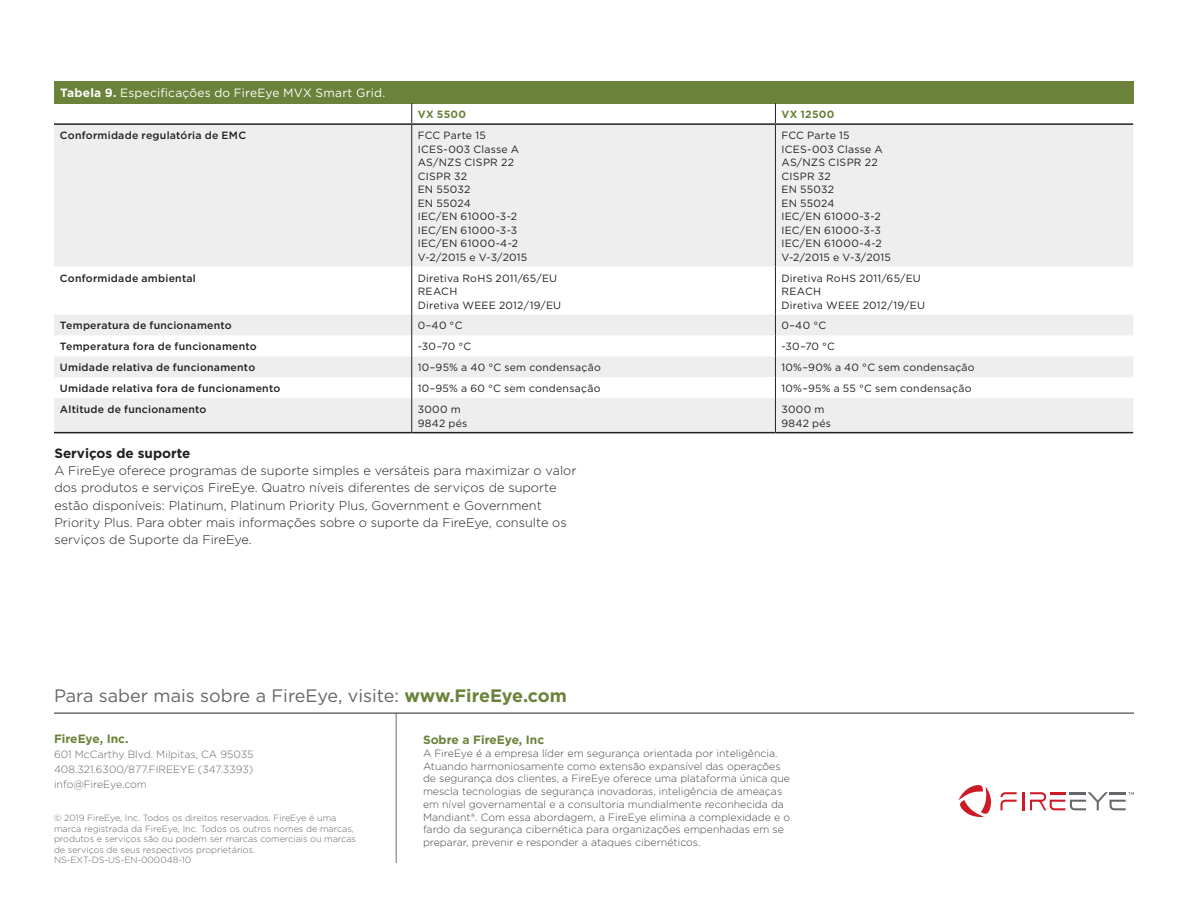
<style>
.page{position:relative;width:1188px;height:918px;background:#fff}
.page>*{position:absolute;margin:0;border:0;box-sizing:border-box;transform-origin:0 0}
.t1{font:18px "Gotham";color:#656565}
.Subhead_L1_9_12{font:700 13.5px "Gotham";color:#231f20}
.Body_text8_5_11_5{font:300 12.75px/17.2px "Gotham";color:#231f20}
.Table_Head_1{font:12px "Gotham";letter-spacing:.02em;color:#fff}
.Body_Text_9_12{font:700 12px "Gotham";color:#6a823a}
.t2{font:700 12px "Gotham";color:#6b823a}
.Table_Text_Body{font:10.5px "Gotham";letter-spacing:.025em;color:#231f20}
.Body_Text_9_12-2{font:300 10.5px/12.8px "Gotham";color:#44474d}
.Table_Text_Body_Medi{font:500 10.5px "Gotham";letter-spacing:.025em;color:#231f20}
.t3{font:300 10.5px/15px "Gotham";color:#656565;text-align:justify}
.Table_Head_2{font:700 10.5px "Gotham";letter-spacing:.025em;color:#6b823a}
.t4{font:300 9px/10.5px "Gotham";color:#656565}
.s1{font-weight:700}
.s2{font-weight:700;color:#6b823a}
</style>
<div class="page">
<hr style="left:396px;top:713px;width:1px;height:150px;background:#231f20">
<hr style="left:54px;top:713px;width:1080px;height:1px;background:#231f20">
<div style="left:54px;top:81px;width:1079px;height:22px;background:#6b823a"></div>
<svg style="left:54px;top:125px;width:1079px;height:307px;fill:#eeeeef"></svg>
<svg style="left:411px;top:103px;width:1px;height:20px"></svg>
<svg style="left:775px;top:103px;width:1px;height:20px"></svg>
<hr style="left:411px;top:125px;width:1px;height:142px;background:#231f20">
<hr style="left:775px;top:125px;width:1px;height:142px;background:#231f20">
<hr style="left:411px;top:267px;width:1px;height:47px;background:#231f20">
<hr style="left:775px;top:267px;width:1px;height:47px;background:#231f20">
<svg style="left:411px;top:314px;width:1px;height:84px"></svg>
<svg style="left:775px;top:314px;width:1px;height:84px"></svg>
<hr style="left:411px;top:398px;width:1px;height:34px;background:#231f20">
<hr style="left:775px;top:398px;width:1px;height:34px;background:#231f20">
<hr style="left:54px;top:432px;width:358px;height:1px;background:#231f20">
<hr style="left:412px;top:432px;width:363px;height:1px;background:#231f20">
<hr style="left:775px;top:432px;width:358px;height:1px;background:#231f20">
<hr style="left:54px;top:123px;width:358px;height:2px;background:#231f20">
<hr style="left:412px;top:123px;width:363px;height:2px;background:#231f20">
<hr style="left:775px;top:123px;width:358px;height:2px;background:#231f20">
<svg style="left:1000px;top:792px;width:24px;height:18px"></svg>
<svg style="left:958px;top:785px;width:33px;height:32px"></svg>
<svg style="left:1030px;top:792px;width:104px;height:18px"></svg>
<p class="Table_Head_1" style="left:60px;top:85px;width:327px"><span class="s1">Tabela 9.</span> Especificações do FireEye MVX Smart Grid.</p>
<p class="Table_Head_2" style="left:418px;top:107px;width:50px">VX 5500</p>
<p class="Table_Head_2" style="left:781px;top:107px;width:55px">VX 12500</p>
<p class="Table_Text_Body_Medi" style="left:60px;top:128px;width:188px">Conformidade regulatória de EMC</p>
<p class="Table_Text_Body" style="left:418px;top:129px;width:70px">FCC Parte 15</p>
<p class="Table_Text_Body" style="left:418px;top:142px;width:103px">ICES-003 Classe A</p>
<p class="Table_Text_Body" style="left:418px;top:156px;width:98px">AS/NZS CISPR 22</p>
<p class="Table_Text_Body" style="left:418px;top:169px;width:51px">CISPR 32</p>
<p class="Table_Text_Body" style="left:418px;top:183px;width:54px">EN 55032</p>
<p class="Table_Text_Body" style="left:418px;top:196px;width:55px">EN 55024</p>
<p class="Table_Text_Body" style="left:418px;top:210px;width:101px">IEC/EN 61000-3-2</p>
<p class="Table_Text_Body" style="left:418px;top:223px;width:101px">IEC/EN 61000-3-3</p>
<p class="Table_Text_Body" style="left:418px;top:237px;width:102px">IEC/EN 61000-4-2</p>
<p class="Table_Text_Body" style="left:418px;top:250px;width:111px">V-2/2015 e V-3/2015</p>
<p class="Table_Text_Body_Medi" style="left:60px;top:271px;width:138px">Conformidade ambiental</p>
<p class="Table_Text_Body" style="left:418px;top:271px;width:141px">Diretiva RoHS 2011/65/EU</p>
<p class="Table_Text_Body" style="left:418px;top:285px;width:41px">REACH</p>
<p class="Table_Text_Body" style="left:418px;top:298px;width:145px">Diretiva WEEE 2012/19/EU</p>
<p class="Table_Text_Body" style="left:781px;top:129px;width:70px">FCC Parte 15</p>
<p class="Table_Text_Body" style="left:781px;top:142px;width:103px">ICES-003 Classe A</p>
<p class="Table_Text_Body" style="left:781px;top:156px;width:98px">AS/NZS CISPR 22</p>
<p class="Table_Text_Body" style="left:781px;top:169px;width:51px">CISPR 32</p>
<p class="Table_Text_Body" style="left:781px;top:183px;width:54px">EN 55032</p>
<p class="Table_Text_Body" style="left:781px;top:196px;width:55px">EN 55024</p>
<p class="Table_Text_Body" style="left:781px;top:210px;width:101px">IEC/EN 61000-3-2</p>
<p class="Table_Text_Body" style="left:781px;top:223px;width:101px">IEC/EN 61000-3-3</p>
<p class="Table_Text_Body" style="left:781px;top:237px;width:102px">IEC/EN 61000-4-2</p>
<p class="Table_Text_Body" style="left:781px;top:250px;width:111px">V-2/2015 e V-3/2015</p>
<p class="Table_Text_Body" style="left:781px;top:271px;width:141px">Diretiva RoHS 2011/65/EU</p>
<p class="Table_Text_Body" style="left:781px;top:285px;width:41px">REACH</p>
<p class="Table_Text_Body" style="left:781px;top:298px;width:145px">Diretiva WEEE 2012/19/EU</p>
<p class="Table_Text_Body_Medi" style="left:60px;top:319px;width:173px">Temperatura de funcionamento</p>
<p class="Table_Text_Body" style="left:418px;top:319px;width:46px">0–40 °C</p>
<p class="Table_Text_Body" style="left:781px;top:319px;width:46px">0–40 °C</p>
<p class="Table_Text_Body_Medi" style="left:60px;top:340px;width:198px">Temperatura fora de funcionamento</p>
<p class="Table_Text_Body" style="left:418px;top:340px;width:55px">-30–70 °C</p>
<p class="Table_Text_Body" style="left:781px;top:340px;width:55px">-30–70 °C</p>
<p class="Table_Text_Body_Medi" style="left:60px;top:361px;width:197px">Umidade relativa de funcionamento</p>
<p class="Table_Text_Body" style="left:418px;top:361px;width:185px">10–95% a 40 °C sem condensação</p>
<p class="Table_Text_Body" style="left:781px;top:361px;width:195px">10%–90% a 40 °C sem condensação</p>
<p class="Table_Text_Body_Medi" style="left:60px;top:382px;width:222px">Umidade relativa fora de funcionamento</p>
<p class="Table_Text_Body" style="left:418px;top:382px;width:184px">10–95% a 60 °C sem condensação</p>
<p class="Table_Text_Body" style="left:781px;top:382px;width:192px">10%–95% a 55 °C sem condensação</p>
<p class="Table_Text_Body_Medi" style="left:60px;top:403px;width:148px">Altitude de funcionamento</p>
<p class="Table_Text_Body" style="left:418px;top:403px;width:45px">3000 m</p>
<p class="Table_Text_Body" style="left:418px;top:416px;width:51px">9842 pés</p>
<p class="Table_Text_Body" style="left:781px;top:403px;width:45px">3000 m</p>
<p class="Table_Text_Body" style="left:781px;top:416px;width:51px">9842 pés</p>
<p class="Subhead_L1_9_12" style="left:54px;top:444px;width:138px">Serviços de suporte</p>
<p class="Body_text8_5_11_5" style="left:54px;top:462px;width:524px">A FireEye oferece programas de suporte simples e versáteis para maximizar o valor dos produtos e serviços FireEye. Quatro níveis diferentes de serviços de suporte estão disponíveis: Platinum, Platinum Priority Plus, Government e Government Priority Plus. Para obter mais informações sobre o suporte da FireEye, consulte os serviços de Suporte da FireEye.</p>
<p class="t1" style="left:54px;top:684px;width:514px">Para saber mais sobre a FireEye, visite: <span class="s2">www.FireEye.com</span></p>
<p class="Body_Text_9_12" style="left:423px;top:732px;width:123px">Sobre a FireEye, Inc</p>
<p class="Body_Text_9_12-2" style="left:423px;top:746px;width:369px">A FireEye é a empresa líder em segurança orientada por inteligência.<br>Atuando harmoniosamente como extensão expansível das operações de segurança dos clientes, a FireEye oferece uma plataforma única que mescla tecnologias de segurança inovadoras, inteligência de ameaças em nível governamental e a consultoria mundialmente reconhecida da Mandiant®. Com essa abordagem, a FireEye elimina a complexidade e o fardo da segurança cibernética para organizações empenhadas em se preparar, prevenir e responder a ataques cibernéticos.</p>
<p class="t2" style="left:54px;top:731px;width:76px">FireEye, Inc.</p>
<p class="t3" style="left:54px;top:747px;width:201px">601 McCarthy Blvd. Milpitas, CA 95035<br>408.321.6300/877.FIREEYE (347.3393) info@FireEye.com</p>
<p class="t4" style="left:54px;top:813px;width:304px">© 2019 FireEye, Inc. Todos os direitos reservados. FireEye é uma marca registrada da FireEye, Inc. Todos os outros nomes de marcas, produtos e serviços são ou podem ser marcas comerciais ou marcas de serviços de seus respectivos proprietários.<br>NS-EXT-DS-US-EN-000048-10</p>
</div>
